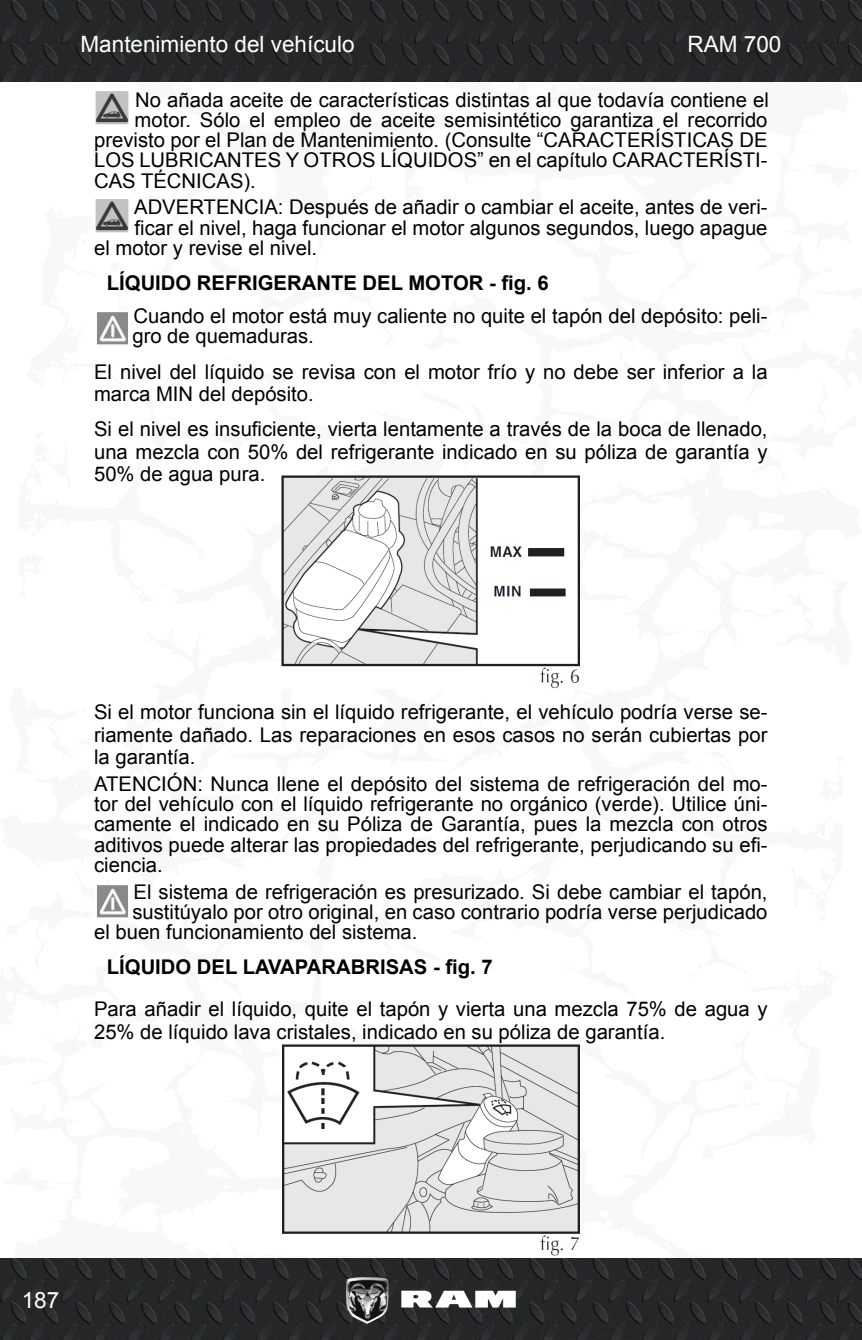
<style>
.page{position:relative;width:862px;height:1340px;background:#fff}
.page>*{position:absolute;margin:0;border:0;box-sizing:border-box;transform-origin:0 0}
.t1{font:22.5px "Arial";color:#fff}
.Adver_Preca_Texto{font:20.25px/20.2px "Arial";color:#000}
._4_Normal{font:20.25px/22.5px "Arial";color:#000}
._3_Tercer_sub{font:700 20.25px "Arial";color:#000}
</style>
<div class="page">
<svg style="left:861px;top:39px;width:1px;height:1259px"></svg>
<img style="left:0;top:0;width:861px;height:81px">
<img style="left:0;top:1258px;width:861px;height:81px">
<svg style="left:401px;top:1290px;width:114px;height:17px"></svg>
<img style="left:346px;top:1276px;width:42px;height:47px">
<img style="left:95px;top:91px;width:34px;height:34px">
<img style="left:95px;top:199px;width:34px;height:34px">
<img style="left:97px;top:312px;width:31px;height:33px">
<img style="left:282px;top:476px;width:297px;height:212px">
<img style="left:97px;top:885px;width:31px;height:33px">
<img style="left:282px;top:1044px;width:297px;height:210px">
<p class="t1" style="left:80px;top:29px;width:275px">Mantenimiento del vehículo</p>
<p class="t1" style="left:687px;top:29px;width:95px">RAM 700</p>
<p class="Adver_Preca_Texto" style="left:135px;top:89px;width:634px">No añada aceite de características distintas al que todavía contiene el</p>
<p class="Adver_Preca_Texto" style="left:134px;top:110px;width:634px">motor. Sólo el empleo de aceite semisintético garantiza el recorrido</p>
<p class="Adver_Preca_Texto" style="left:94px;top:130px;width:674px">previsto por el Plan de Mantenimiento. (Consulte “CARACTERÍSTICAS DE</p>
<p class="Adver_Preca_Texto" style="left:94px;top:150px;width:674px">LOS LUBRICANTES Y OTROS LÍQUIDOS” en el capítulo CARACTERÍSTI-</p>
<p class="Adver_Preca_Texto" style="left:94px;top:170px;width:163px">CAS TÉCNICAS).</p>
<p class="Adver_Preca_Texto" style="left:134px;top:197px;width:634px">ADVERTENCIA: Después de añadir o cambiar el aceite, antes de veri-</p>
<p class="Adver_Preca_Texto" style="left:134px;top:217px;width:634px">ficar el nivel, haga funcionar el motor algunos segundos, luego apague</p>
<p class="Adver_Preca_Texto" style="left:94px;top:238px;width:224px">el motor y revise el nivel.</p>
<p class="_3_Tercer_sub" style="left:107px;top:269px;width:443px">LÍQUIDO REFRIGERANTE DEL MOTOR - fig. 6</p>
<p class="Adver_Preca_Texto" style="left:132px;top:306px;width:636px">Cuando el motor está muy caliente no quite el tapón del depósito: peli&shy;gro de quemaduras.</p>
<p class="_4_Normal" style="left:94px;top:360px;width:674px">El nivel del líquido se revisa con el motor frío y no debe ser inferior a la marca MIN del depósito.</p>
<p class="_4_Normal" style="left:94px;top:418px;width:674px;text-align:justify">Si el nivel es insuficiente, vierta lentamente a través de la boca de llenado, una mezcla con 50% del refrigerante indicado en su póliza de garantía y 50% de agua pura.</p>
<p class="_4_Normal" style="left:94px;top:701px;width:674px;text-align:justify">Si el motor funciona sin el líquido refrigerante, el vehículo podría verse se&shy;riamente dañado. Las reparaciones en esos casos no serán cubiertas por la garantía.</p>
<p class="Adver_Preca_Texto" style="left:94px;top:774px;width:674px;text-align:justify">ATENCIÓN: Nunca llene el depósito del sistema de refrigeración del mo&shy;tor del vehículo con el líquido refrigerante no orgánico (verde). Utilice úni&shy;camente el indicado en su Póliza de Garantía, pues la mezcla con otros aditivos puede alterar las propiedades del refrigerante, perjudicando su efi&shy;ciencia.</p>
<p class="Adver_Preca_Texto" style="left:133px;top:881px;width:635px">El sistema de refrigeración es presurizado. Si debe cambiar el tapón,</p>
<p class="Adver_Preca_Texto" style="left:132px;top:901px;width:636px">sustitúyalo por otro original, en caso contrario podría verse perjudicado</p>
<p class="Adver_Preca_Texto" style="left:94px;top:922px;width:325px">el buen funcionamiento del sistema.</p>
<p class="_3_Tercer_sub" style="left:107px;top:953px;width:387px">LÍQUIDO DEL LAVAPARABRISAS - fig. 7</p>
<p class="_4_Normal" style="left:94px;top:997px;width:674px">Para añadir el líquido, quite el tapón y vierta una mezcla 75% de agua y<br>25% de líquido lava cristales, indicado en su póliza de garantía.</p>
<p class="t1" style="left:22px;top:1284px;width:39px">187</p>
</div>
